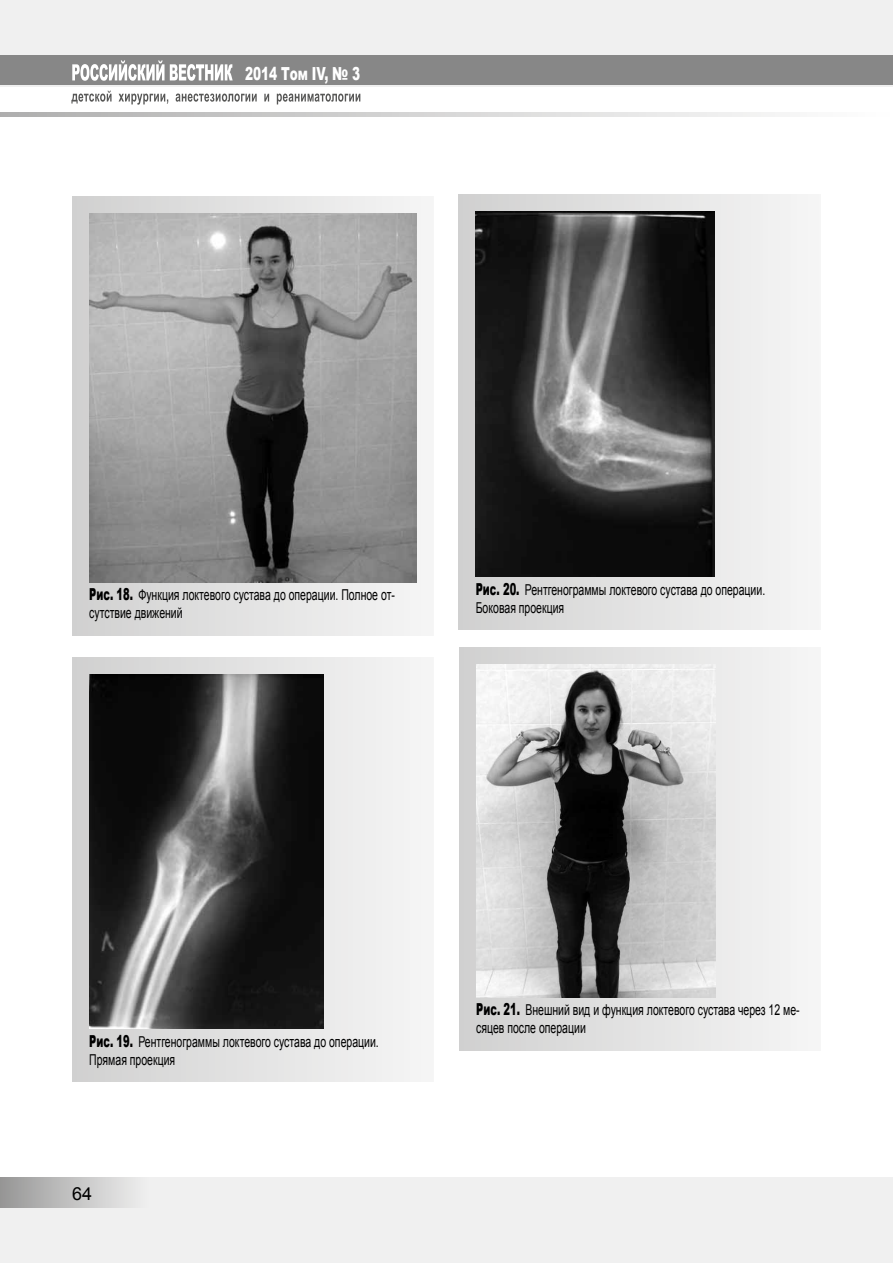
<style>
.page{position:relative;width:893px;height:1263px;background:#fff}
.page>*{position:absolute;margin:0;border:0;box-sizing:border-box;transform-origin:0 0}
.t1{font:900 18px "Arial";letter-spacing:-.005em;color:#fff;scale:.67 1}
.t2{font:18px "Arial";color:#000}
.t3{font:15px/18px "Arial";color:#000;scale:.7 1}
.s1{font-weight:900;font-size:16.5px}
</style>
<div class="page">
<div style="left:0;top:0;width:893px;height:87px;background:#f0f0f0"></div>
<div style="left:0;top:1178px;width:893px;height:85px;background:#f0f0f0"></div>
<div style="left:0;top:55px;width:893px;height:30px;background:#878787"></div>
<div style="left:0;top:1178px;width:149px;height:30px;background:linear-gradient(to right,#979696,#f1f1f1)"></div>
<svg style="left:0;top:113px;width:775px;height:4px;background:#d1d1d1"></svg>
<svg style="left:71px;top:91px;width:289px;height:14px"></svg>
<svg style="left:72px;top:60px;width:161px;height:21px"></svg>
<div style="left:459px;top:194px;width:361px;height:436px;background:linear-gradient(to right,#cdcdcd,#f7f7f7)"></div>
<img style="left:476px;top:211px;width:239px;height:366px">
<div style="left:459px;top:647px;width:362px;height:403px;background:linear-gradient(to right,#cfcfce,#f5f5f5)"></div>
<img style="left:476px;top:664px;width:239px;height:333px">
<div style="left:72px;top:196px;width:362px;height:439px;background:linear-gradient(to right,#cecece,#f2f2f2)"></div>
<img style="left:89px;top:213px;width:328px;height:369px">
<div style="left:72px;top:658px;width:362px;height:424px;background:linear-gradient(to right,#cacaca,#f5f5f5)"></div>
<img style="left:89px;top:675px;width:234px;height:354px">
<p class="t1" style="left:245px;top:61px;width:173px">2014 Том IV, № 3</p>
<p class="t3" style="left:89px;top:586px;width:438px"><span class="s1">Рис. 18.</span> Функция локтевого сустава до операции. Полное от&shy;сутствие движений</p>
<p class="t3" style="left:476px;top:581px;width:415px"><span class="s1">Рис. 20.</span> Рентгенограммы локтевого сустава до операции.<br>Боковая проекция</p>
<p class="t3" style="left:89px;top:1032px;width:415px"><span class="s1">Рис. 19.</span> Рентгенограммы локтевого сустава до операции.<br>П рямая проекция</p>
<p class="t2" style="left:72px;top:1181px;width:22px">64</p>
<p class="t3" style="left:476px;top:1001px;width:464px"><span class="s1">Рис. 21.</span> Внешний вид и функция локтевого сустава через 12 ме&shy;сяцев после операции</p>
</div>
